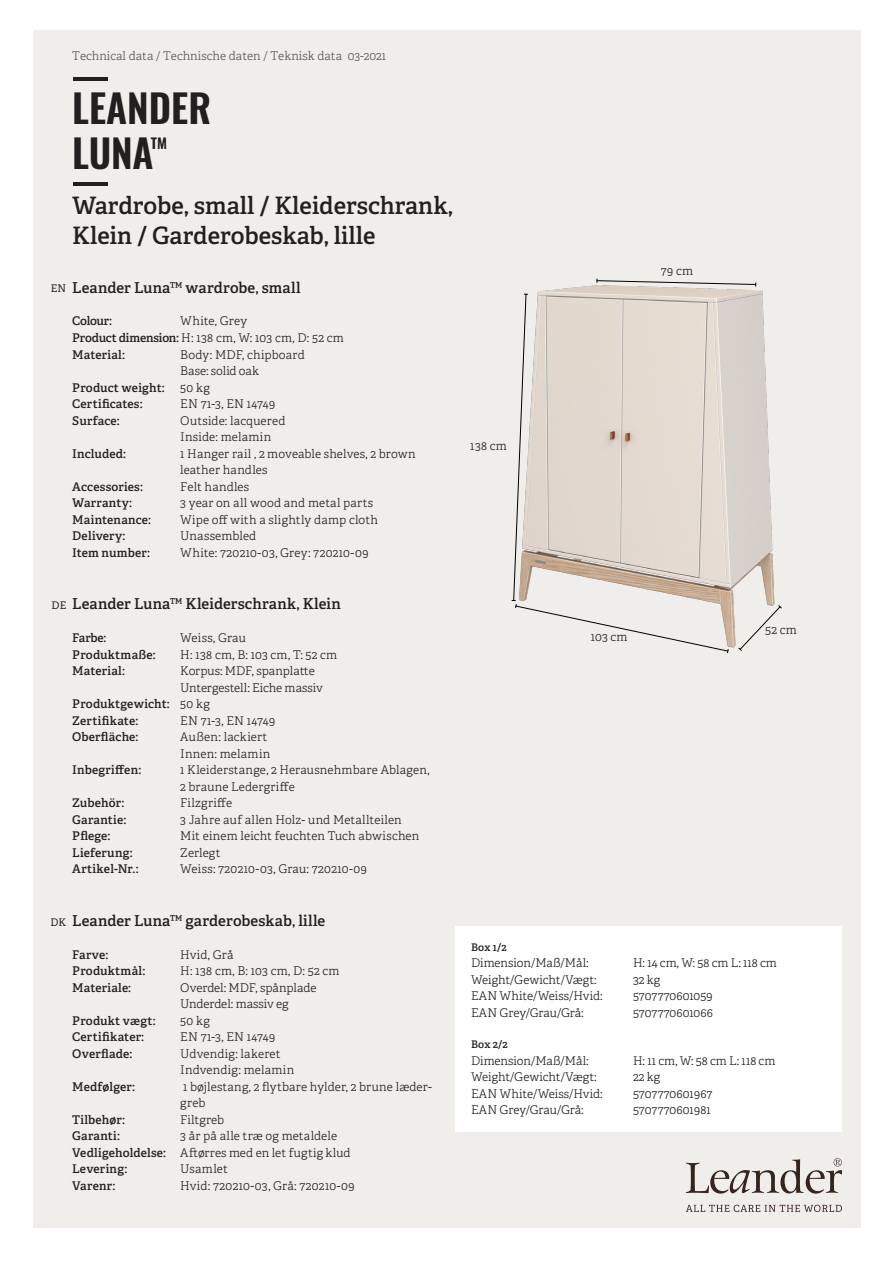
<style>
.page{position:relative;width:893px;height:1263px;background:#fff}
.page>*{position:absolute;margin:0;border:0;box-sizing:border-box;transform-origin:0 0}
.t1{font:600 39px/45px "Oswald";color:#231f20}
.t2{font:600 24px/30px "Adelle";color:#231f20}
.t3{font:600 15px "Adelle";letter-spacing:.01em;color:#231f20}
.t4{font:600 14.25px "Oswald";color:#231f20}
.t5{font:300 12px/16.5px "Adelle";letter-spacing:.01em;color:#231f20}
.t6{font:600 12px "Adelle";letter-spacing:.015em;color:#231f20}
.t7{font:300 12px "Adelle";letter-spacing:.03em;color:#231f20}
.t8{font:300 12px "Adelle";color:#57585a}
.t9{font:600 10.5px "Adelle";letter-spacing:.015em;color:#231f20}
.t10{font:10.5px "Adelle";color:#231f20}
.s1{font-weight:600}
.s2{font-weight:300}
</style>
<div class="page">
<div style="left:33px;top:30px;width:827px;height:1198px;background:#f0eeea"></div>
<img style="left:511px;top:278px;width:264px;height:370px">
<svg style="left:738px;top:604px;width:44px;height:47px"></svg>
<svg style="left:512px;top:293px;width:217px;height:361px"></svg>
<svg style="left:596px;top:279px;width:160px;height:7px"></svg>
<hr style="left:73px;top:77px;width:35px;height:4px;background:#231f20">
<hr style="left:73px;top:182px;width:35px;height:4px;background:#231f20">
<div style="left:455px;top:926px;width:387px;height:206px;background:#fff"></div>
<svg style="left:686px;top:1158px;width:156px;height:35px"></svg>
<svg style="left:686px;top:1205px;width:156px;height:7px"></svg>
<p class="t8" style="left:72px;top:49px;width:315px">Technical data / Technische daten / Teknisk data 03-2021</p>
<p class="t1" style="left:72px;top:88px;width:140px">LEANDER<br>LUNA</p>
<p class="t4" style="left:151px;top:136px;width:18px">TM</p>
<p class="t2" style="left:72px;top:191px;width:382px">Wardrobe, small / Kleiderschrank,<br>Klein / Garderobeskab, lille</p>
<p class="t3" style="left:72px;top:278px;width:230px">Leander Luna™ wardrobe, small</p>
<p class="t6" style="left:72px;top:314px;width:41px">Colour:</p>
<p class="t10" style="left:51px;top:281px;width:17px">EN</p>
<p class="t5" style="left:72px;top:313px;width:273px;text-indent:108px">White, Grey<br><span class="s1">Product dimension:</span> H: 138 cm, W: 103 cm, D: 52 cm</p>
<p class="t6" style="left:72px;top:347px;width:54px">Material:</p>
<p class="t5" style="left:180px;top:346px;width:126px">Body: MDF, chipboard</p>
<p class="t5" style="left:180px;top:363px;width:80px">Base: solid oak</p>
<p class="t6" style="left:72px;top:380px;width:94px">Product weight:</p>
<p class="t5" style="left:180px;top:379px;width:31px">50 kg</p>
<p class="t6" style="left:72px;top:396px;width:72px">Certificates:</p>
<p class="t5" style="left:180px;top:396px;width:96px">EN 71-3, EN 14749</p>
<p class="t6" style="left:72px;top:413px;width:49px">Surface:</p>
<p class="t5" style="left:180px;top:412px;width:107px">Outside: lacquered</p>
<p class="t5" style="left:180px;top:429px;width:92px">Inside: melamin</p>
<p class="t6" style="left:72px;top:446px;width:55px">Included:</p>
<p class="t5" style="left:180px;top:445px;width:237px">1 Hanger rail , 2 moveable shelves, 2 brown leather handles</p>
<p class="t6" style="left:72px;top:479px;width:72px">Accessories:</p>
<p class="t5" style="left:180px;top:478px;width:70px">Felt handles</p>
<p class="t6" style="left:72px;top:495px;width:61px">Warranty:</p>
<p class="t5" style="left:180px;top:495px;width:194px">3 year on all wood and metal parts</p>
<p class="t6" style="left:72px;top:512px;width:80px">Maintenance:</p>
<p class="t5" style="left:180px;top:511px;width:199px">Wipe off with a slightly damp cloth</p>
<p class="t6" style="left:72px;top:528px;width:55px">Delivery:</p>
<p class="t5" style="left:180px;top:528px;width:78px">Unassembled</p>
<p class="t6" style="left:72px;top:545px;width:79px">Item number:</p>
<p class="t7" style="left:180px;top:545px;width:190px">White: 720210-03, Grey: 720210-09</p>
<p class="t3" style="left:72px;top:594px;width:270px">Leander Luna™ Kleiderschrank, Klein</p>
<p class="t6" style="left:72px;top:630px;width:36px">Farbe:</p>
<p class="t5" style="left:180px;top:630px;width:67px">Weiss, Grau</p>
<p class="t6" style="left:72px;top:647px;width:85px">Produktmaße:</p>
<p class="t5" style="left:180px;top:646px;width:159px">H: 138 cm, B: 103 cm, T: 52 cm</p>
<p class="t6" style="left:72px;top:663px;width:54px">Material:</p>
<p class="t5" style="left:180px;top:663px;width:136px">Korpus: MDF, spanplatte</p>
<p class="t5" style="left:180px;top:679px;width:144px">Untergestell: Eiche massiv</p>
<p class="t6" style="left:72px;top:696px;width:139px">Produktgewicht: <span class="s2">50 kg</span></p>
<p class="t6" style="left:72px;top:713px;width:68px">Zertifikate:</p>
<p class="t5" style="left:180px;top:712px;width:96px">EN 71-3, EN 14749</p>
<p class="t6" style="left:72px;top:729px;width:68px">Oberfläche:</p>
<p class="t5" style="left:180px;top:729px;width:88px">Außen: lackiert</p>
<p class="t5" style="left:180px;top:745px;width:92px">Innen: melamin</p>
<p class="t6" style="left:72px;top:762px;width:71px">Inbegriffen:</p>
<p class="t5" style="left:180px;top:762px;width:251px">1 Kleiderstange, 2 Herausnehmbare Ablagen,</p>
<p class="t5" style="left:180px;top:778px;width:116px">2 braune Ledergriffe</p>
<p class="t6" style="left:72px;top:795px;width:54px">Zubehör:</p>
<p class="t7" style="left:180px;top:795px;width:53px">Filzgriffe</p>
<p class="t6" style="left:72px;top:812px;width:56px">Garantie:</p>
<p class="t5" style="left:180px;top:811px;width:223px">3 Jahre auf allen Holz- und Metallteilen</p>
<p class="t6" style="left:72px;top:828px;width:40px">Pflege:</p>
<p class="t5" style="left:180px;top:828px;width:241px">Mit einem leicht feuchten Tuch abwischen</p>
<p class="t6" style="left:72px;top:845px;width:62px">Lieferung:</p>
<p class="t5" style="left:180px;top:844px;width:42px">Zerlegt</p>
<p class="t6" style="left:72px;top:861px;width:68px">Artikel-Nr.:</p>
<p class="t7" style="left:180px;top:861px;width:188px">Weiss: 720210-03, Grau: 720210-09</p>
<p class="t3" style="left:72px;top:911px;width:254px">Leander Luna™ garderobeskab, lille</p>
<p class="t6" style="left:72px;top:947px;width:38px">Farve:</p>
<p class="t5" style="left:180px;top:946px;width:55px">Hvid, Grå</p>
<p class="t6" style="left:72px;top:963px;width:75px">Produktmål:</p>
<p class="t5" style="left:180px;top:963px;width:161px">H: 138 cm, B: 103 cm, D: 52 cm</p>
<p class="t6" style="left:72px;top:980px;width:60px">Materiale:</p>
<p class="t5" style="left:180px;top:979px;width:138px">Overdel: MDF, spånplade</p>
<p class="t5" style="left:180px;top:996px;width:110px">Underdel: massiv eg</p>
<p class="t6" style="left:72px;top:1013px;width:85px">Produkt vægt:</p>
<p class="t5" style="left:180px;top:1012px;width:31px">50 kg</p>
<p class="t6" style="left:72px;top:1029px;width:73px">Certifikater:</p>
<p class="t5" style="left:180px;top:1029px;width:96px">EN 71-3, EN 14749</p>
<p class="t6" style="left:72px;top:1046px;width:62px">Overflade:</p>
<p class="t5" style="left:180px;top:1045px;width:102px">Udvendig: lakeret</p>
<p class="t5" style="left:180px;top:1062px;width:116px">Indvendig: melamin</p>
<p class="t6" style="left:72px;top:1079px;width:64px">Medfølger:</p>
<p class="t5" style="left:180px;top:1078px;width:253px">1 bøjlestang, 2 flytbare hylder, 2 brune læder&shy;greb</p>
<p class="t6" style="left:72px;top:1112px;width:54px">Tilbehør:</p>
<p class="t5" style="left:180px;top:1111px;width:45px">Filtgreb</p>
<p class="t6" style="left:72px;top:1128px;width:49px">Garanti:</p>
<p class="t5" style="left:180px;top:1128px;width:158px">3 år på alle træ og metaldele</p>
<p class="t5" style="left:72px;top:1144px;width:280px"><span class="s1">Vedligeholdelse:</span> Aftørres med en let fugtig klud</p>
<p class="t6" style="left:72px;top:1161px;width:57px">Levering:</p>
<p class="t5" style="left:180px;top:1161px;width:49px">Usamlet</p>
<p class="t6" style="left:72px;top:1178px;width:45px">Varenr:</p>
<p class="t7" style="left:180px;top:1178px;width:176px">Hvid: 720210-03, Grå: 720210-09</p>
<p class="t10" style="left:52px;top:598px;width:16px">DE</p>
<p class="t10" style="left:51px;top:914px;width:17px">DK</p>
<p class="t5" style="left:470px;top:438px;width:38px">138 cm</p>
<p class="t5" style="left:661px;top:263px;width:34px">79 cm</p>
<p class="t5" style="left:591px;top:629px;width:38px">103 cm</p>
<p class="t5" style="left:765px;top:621px;width:33px">52 cm</p>
<p class="t9" style="left:471px;top:940px;width:37px">Box 1/2</p>
<p class="t5" style="left:471px;top:955px;width:119px">Dimension/Maß/Mål:</p>
<p class="t5" style="left:633px;top:955px;width:145px">H: 14 cm, W: 58 cm L: 118 cm</p>
<p class="t5" style="left:471px;top:971px;width:127px">Weight/Gewicht/Vægt:</p>
<p class="t5" style="left:633px;top:971px;width:29px">32 kg</p>
<p class="t5" style="left:471px;top:988px;width:133px">EAN White/Weiss/Hvid:</p>
<p class="t5" style="left:633px;top:988px;width:81px">5707770601059</p>
<p class="t5" style="left:471px;top:1004px;width:114px">EAN Grey/Grau/Grå:</p>
<p class="t5" style="left:633px;top:1004px;width:82px">5707770601066</p>
<p class="t9" style="left:471px;top:1038px;width:38px">Box 2/2</p>
<p class="t5" style="left:471px;top:1052px;width:119px">Dimension/Maß/Mål:</p>
<p class="t5" style="left:633px;top:1052px;width:144px">H: 11 cm, W: 58 cm L: 118 cm</p>
<p class="t5" style="left:471px;top:1069px;width:127px">Weight/Gewicht/Vægt:</p>
<p class="t5" style="left:633px;top:1069px;width:29px">22 kg</p>
<p class="t5" style="left:471px;top:1085px;width:133px">EAN White/Weiss/Hvid:</p>
<p class="t5" style="left:633px;top:1085px;width:81px">5707770601967</p>
<p class="t5" style="left:471px;top:1102px;width:114px">EAN Grey/Grau/Grå:</p>
<p class="t5" style="left:633px;top:1102px;width:79px">5707770601981</p>
</div>
